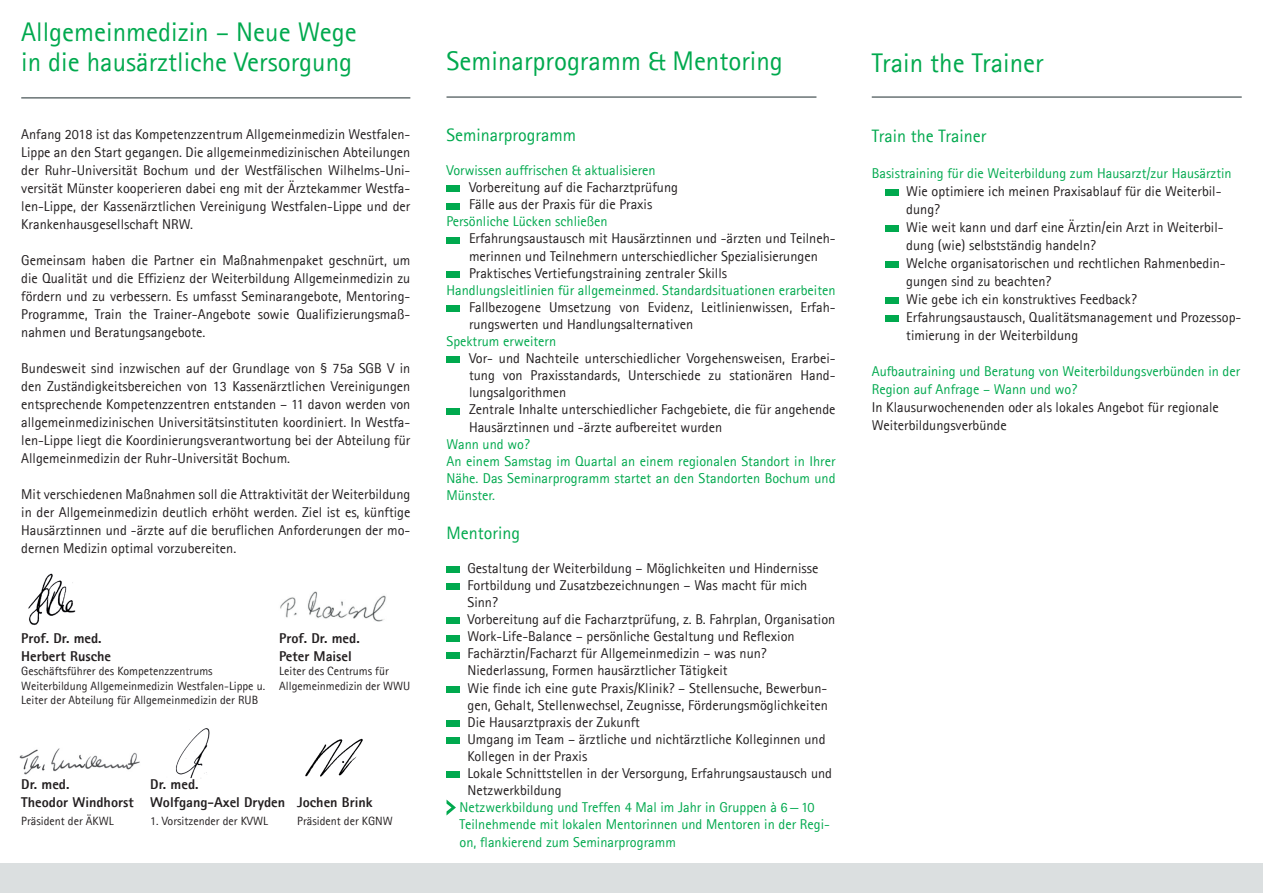
<style>
.page{position:relative;width:1263px;height:893px;background:#fff}
.page>*{position:absolute;margin:0;border:0;box-sizing:border-box;transform-origin:0 0}
.t1{font:27px/30px "Agfa Rotis Sans Serif";color:#00a94e}
.t2{font:18px "Agfa Rotis Sans Serif";color:#00a94e}
.t3{font:14.25px/18px "Agfa Rotis Sans Serif";color:#231f20}
.t4{font:14.25px/17.1px "Agfa Rotis Sans Serif";color:#00a94e}
.t5{font:800 14.25px/18px "Agfa Rotis Sans Serif";color:#231f20}
.t6{font:12px/14.4px "Agfa Rotis Sans Serif";color:#231f20}
</style>
<div class="page">
<img style="left:176px;top:728px;width:34px;height:51px">
<hr style="left:446px;top:96px;width:370px;height:2px;background:#697374">
<div style="left:446px;top:186px;width:14px;height:6px;background:#00a94e"></div>
<div style="left:446px;top:203px;width:14px;height:6px;background:#00a94e"></div>
<div style="left:446px;top:237px;width:14px;height:6px;background:#00a94e"></div>
<div style="left:446px;top:271px;width:14px;height:7px;background:#00a94e"></div>
<div style="left:446px;top:305px;width:14px;height:7px;background:#00a94e"></div>
<div style="left:446px;top:357px;width:14px;height:6px;background:#00a94e"></div>
<div style="left:446px;top:408px;width:14px;height:6px;background:#00a94e"></div>
<div style="left:446px;top:566px;width:14px;height:7px;background:#00a94e"></div>
<div style="left:446px;top:584px;width:14px;height:6px;background:#00a94e"></div>
<div style="left:446px;top:618px;width:14px;height:6px;background:#00a94e"></div>
<div style="left:446px;top:635px;width:14px;height:6px;background:#00a94e"></div>
<div style="left:446px;top:652px;width:14px;height:6px;background:#00a94e"></div>
<div style="left:446px;top:686px;width:14px;height:7px;background:#00a94e"></div>
<div style="left:446px;top:720px;width:14px;height:7px;background:#00a94e"></div>
<div style="left:446px;top:737px;width:14px;height:7px;background:#00a94e"></div>
<div style="left:446px;top:772px;width:14px;height:6px;background:#00a94e"></div>
<svg style="left:446px;top:800px;width:10px;height:15px"></svg>
<hr style="left:21px;top:97px;width:389px;height:2px;background:#697374">
<img style="left:19px;top:748px;width:121px;height:27px">
<img style="left:28px;top:573px;width:48px;height:52px">
<img style="left:305px;top:738px;width:58px;height:39px">
<div style="left:885px;top:189px;width:14px;height:7px;background:#00a94e"></div>
<div style="left:885px;top:225px;width:14px;height:7px;background:#00a94e"></div>
<div style="left:885px;top:261px;width:14px;height:7px;background:#00a94e"></div>
<div style="left:885px;top:297px;width:14px;height:7px;background:#00a94e"></div>
<div style="left:885px;top:315px;width:14px;height:7px;background:#00a94e"></div>
<hr style="left:872px;top:96px;width:370px;height:2px;background:#697374">
<div style="left:0;top:863px;width:1263px;height:30px;background:#dbdfe0"></div>
<img style="left:280px;top:591px;width:106px;height:31px">
<h1 class="t1" style="left:21px;top:16px;width:337px">Allgemeinmedizin – Neue Wege in die hausärztliche Versorgung</h1>
<p class="t3" style="left:21px;top:125px;width:391px;text-align:justify">Anfang 2018 ist das Kompetenzzentrum Allgemeinmedizin Westfalen-Lippe an den Start gegangen. Die allgemeinmedizinischen Abteilungen der Ruhr-Universität Bochum und der Westfälischen Wilhelms-Uni&shy;versität Münster kooperieren dabei eng mit der Ärztekammer Westfa&shy;len-Lippe, der Kassenärztlichen Vereinigung Westfalen-Lippe und der Krankenhausgesellschaft NRW.</p>
<p class="t3" style="left:21px;top:251px;width:391px;text-align:justify">Gemeinsam haben die Partner ein Maßnahmenpaket geschnürt, um die Qualität und die Effizienz der Weiterbildung Allgemeinmedizin zu fördern und zu verbessern. Es umfasst Seminarangebote, Mentoring-Programme, Train the Trainer-Angebote sowie Qualifizierungsmaß&shy;nahmen und Beratungsangebote.</p>
<p class="t3" style="left:21px;top:359px;width:391px;text-align:justify">Bundesweit sind inzwischen auf der Grundlage von § 75a SGB V in den Zuständigkeitsbereichen von 13 Kassenärztlichen Vereinigungen entsprechende Kompetenzzentren entstanden – 11 davon werden von allgemeinmedizinischen Universitätsinstituten koordiniert. In Westfa&shy;len-Lippe liegt die Koordinierungsverantwortung bei der Abteilung für Allgemeinmedizin der Ruhr-Universität Bochum.</p>
<p class="t3" style="left:21px;top:485px;width:391px;text-align:justify">Mit verschiedenen Maßnahmen soll die Attraktivität der Weiterbildung in der Allgemeinmedizin deutlich erhöht werden. Ziel ist es, künftige Hausärztinnen und -ärzte auf die beruflichen Anforderungen der mo&shy;dernen Medizin optimal vorzubereiten.</p>
<p class="t5" style="left:21px;top:629px;width:82px">Prof. Dr. med.</p>
<p class="t5" style="left:279px;top:629px;width:82px">Prof. Dr. med.</p>
<p class="t5" style="left:21px;top:647px;width:91px">Herbert Rusche</p>
<p class="t5" style="left:279px;top:647px;width:74px">Peter Maisel</p>
<p class="t6" style="left:21px;top:664px;width:193px">Geschäftsführer des Kompetenzzentrums</p>
<p class="t6" style="left:21px;top:664px;width:391px;text-indent:258px">Leiter des Centrums für<br>Weiterbildung Allgemeinmedizin Westfalen-Lippe u. Allgemeinmedizin der WWU<br>Leiter der Abteilung für Allgemeinmedizin der RUB</p>
<p class="t5" style="left:21px;top:775px;width:353px;text-indent:129px">Dr. med.<br>Theodor Windhorst Wolfgang-Axel Dryden Jochen Brink</p>
<p class="t6" style="left:21px;top:814px;width:94px">Präsident der ÄKWL</p>
<p class="t6" style="left:150px;top:814px;width:119px">1. Vorsitzender der KVWL</p>
<p class="t6" style="left:297px;top:814px;width:97px">Präsident der KGNW</p>
<p class="t5" style="left:21px;top:775px;width:50px">Dr. med.</p>
<h1 class="t1" style="left:446px;top:46px;width:338px">Seminarprogramm &amp; Mentoring</h1>
<p class="t2" style="left:446px;top:124px;width:131px">Seminarprogramm</p>
<p class="t4" style="left:446px;top:162px;width:211px">Vorwissen auffrischen &amp; aktualisieren</p>
<p class="t3" style="left:469px;top:179px;width:210px;line-height:17.1px">Vorbereitung auf die Facharztprüfung<br>Fälle aus der Praxis für die Praxis</p>
<p class="t4" style="left:446px;top:213px;width:163px">Persönliche Lücken schließen</p>
<p class="t3" style="left:469px;top:230px;width:368px;line-height:17.1px">Erfahrungsaustausch mit Hausärztinnen und -ärzten und Teilneh&shy;merinnen und Teilnehmern unterschiedlicher Spezialisierungen<br>Praktisches Vertiefungstraining zentraler Skills</p>
<p class="t4" style="left:446px;top:281px;width:391px">Handlungsleitlinien für allgemeinmed. Standardsituationen erarbeiten</p>
<p class="t3" style="left:469px;top:298px;width:368px;line-height:17.1px">Fallbezogene Umsetzung von Evidenz, Leitlinienwissen, Erfah&shy;rungswerten und Handlungsalternativen</p>
<p class="t4" style="left:446px;top:333px;width:111px">Spektrum erweitern</p>
<p class="t3" style="left:469px;top:350px;width:368px;line-height:17.1px">Vor- und Nachteile unterschiedlicher Vorgehensweisen, Erarbei&shy;tung von Praxisstandards, Unterschiede zu stationären Hand&shy;lungsalgorithmen<br>Zentrale Inhalte unterschiedlicher Fachgebiete, die für angehende Hausärztinnen und -ärzte aufbereitet wurden</p>
<p class="t4" style="left:446px;top:435px;width:391px">Wann und wo?<br>An einem Samstag im Quartal an einem regionalen Standort in Ihrer Nähe. Das Seminarprogramm startet an den Standorten Bochum und Münster.</p>
<p class="t2" style="left:446px;top:522px;width:75px">Mentoring</p>
<p class="t3" style="left:467px;top:559px;width:369px;line-height:17.1px">Gestaltung der Weiterbildung – Möglichkeiten und Hindernisse Fortbildung und Zusatzbezeichnungen – Was macht für mich Sinn?<br>Vorbereitung auf die Facharztprüfung, z. B. Fahrplan, Organisation Work-Life-Balance – persönliche Gestaltung und Reflexion Fachärztin/Facharzt für Allgemeinmedizin – was nun?<br>Niederlassung, Formen hausärztlicher Tätigkeit<br>Wie finde ich eine gute Praxis/Klinik? – Stellensuche, Bewerbun&shy;gen, Gehalt, Stellenwechsel, Zeugnisse, Förderungsmöglichkeiten Die Hausarztpraxis der Zukunft<br>Umgang im Team – ärztliche und nichtärztliche Kolleginnen und Kollegen in der Praxis<br>Lokale Schnittstellen in der Versorgung, Erfahrungsaustausch und Netzwerkbildung</p>
<p class="t4" style="left:459px;top:799px;width:372px">Netzwerkbildung und Treffen 4 Mal im Jahr in Gruppen à 6—10<br>Teilnehmende mit lokalen Mentorinnen und Mentoren in der Regi&shy;on, flankierend zum Seminarprogramm</p>
<h1 class="t1" style="left:872px;top:48px;width:173px">Train the Trainer</h1>
<p class="t2" style="left:872px;top:125px;width:116px">Train the Trainer</p>
<p class="t4" style="left:872px;top:164px;width:361px">Basistraining für die Weiterbildung zum Hausarzt/zur Hausärztin</p>
<p class="t3" style="left:906px;top:182px;width:337px">Wie optimiere ich meinen Praxisablauf für die Weiterbil&shy;dung?<br>Wie weit kann und darf eine Ärztin/ein Arzt in Weiterbil&shy;dung (wie) selbstständig handeln?<br>Welche organisatorischen und rechtlichen Rahmenbedin&shy;gungen sind zu beachten?<br>Wie gebe ich ein konstruktives Feedback?<br>Erfahrungsaustausch, Qualitätsmanagement und Prozessop&shy;timierung in der Weiterbildung</p>
<p class="t4" style="left:872px;top:362px;width:370px;line-height:18px">Aufbautraining und Beratung von Weiterbildungsverbünden in der<br>Region auf Anfrage – Wann und wo?</p>
<p class="t3" style="left:872px;top:398px;width:349px">In Klausurwochenenden oder als lokales Angebot für regionale<br>Weiterbildungsverbünde</p>
</div>
